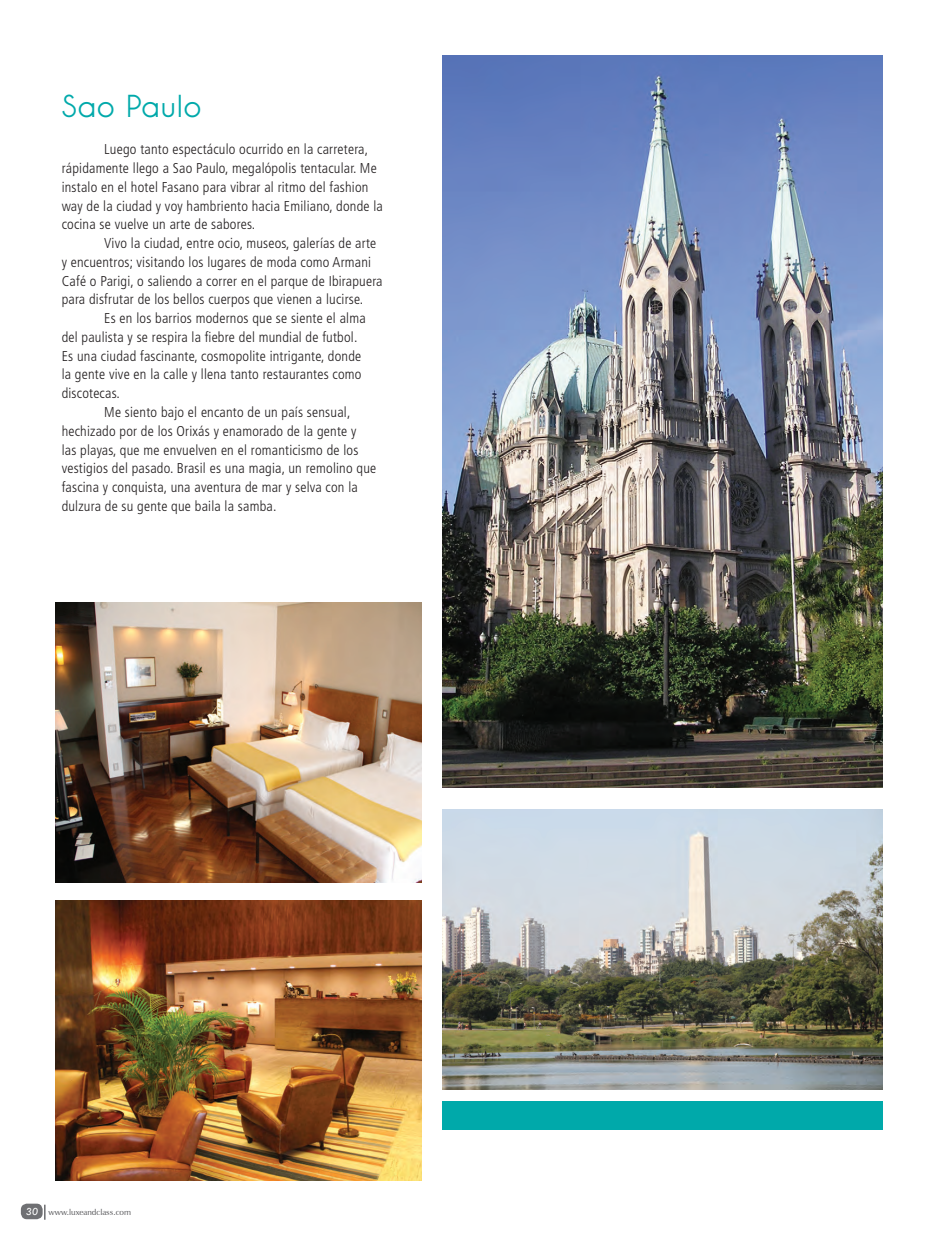
<style>
.page{position:relative;width:936px;height:1234px;background:#fff}
.page>*{position:absolute;margin:0;border:0;box-sizing:border-box;transform-origin:0 0}
.t1{font:700 30px "Caviar Dreams";letter-spacing:.015em;color:#00a9aa}
.t2{font:300 condensed 14.25px/18.8px "Frutiger";letter-spacing:.015em;color:#231f20}
.t3{font:600 8.25px "Zapf Humanist 601 BT";color:#616164}
.s1{font-family:"Tw Cen";font-weight:400;font-style:italic;font-size:11.25px;color:#fff}
</style>
<div class="page">
<div style="left:21px;top:1203px;width:22px;height:15px;background:#6f7073;border-radius:6px"></div>
<svg style="left:44px;top:1204px;width:2px;height:15px"></svg>
<img style="left:442px;top:55px;width:440px;height:732px">
<img style="left:55px;top:602px;width:366px;height:279px">
<img style="left:55px;top:900px;width:366px;height:280px">
<img style="left:442px;top:809px;width:440px;height:280px">
<div style="left:442px;top:1100px;width:440px;height:29px;background:#00a9aa"></div>
<h1 class="t1" style="left:62px;top:89px;width:141px">Sao Paulo</h1>
<p class="t2" style="left:62px;top:140px;width:323px;text-indent:43px">Luego tanto espectáculo ocurrido en la carretera, rápidamente llego a Sao Paulo, megalópolis tentacular. Me instalo en el hotel Fasano para vibrar al ritmo del fashion way de la ciudad y voy hambriento hacia Emiliano, donde la cocina se vuelve un arte de sabores.</p>
<p class="t2" style="left:62px;top:234px;width:322px;text-indent:43px">Vivo la ciudad, entre ocio, museos, galerías de arte y encuentros; visitando los lugares de moda como Armani Café o Parigi, o saliendo a correr en el parque de Ibirapuera para disfrutar de los bellos cuerpos que vienen a lucirse.</p>
<p class="t2" style="left:62px;top:309px;width:305px;text-indent:43px">Es en los barrios modernos que se siente el alma del paulista y se respira la fiebre del mundial de futbol.<br>Es una ciudad fascinante, cosmopolite intrigante, donde la gente vive en la calle y llena tanto restaurantes como discotecas.</p>
<p class="t2" style="left:62px;top:403px;width:316px;text-indent:43px">Me siento bajo el encanto de un país sensual, hechizado por de los Orixás y enamorado de la gente y<br>las playas, que me envuelven en el romanticismo de los vestigios del pasado. Brasil es una magia, un remolino que fascina y conquista, una aventura de mar y selva con la dulzura de su gente que baila la samba.</p>
<p class="t3" style="left:26px;top:1206px;width:107px"><span class="s1">30</span> www.luxeandclass.com</p>
</div>
